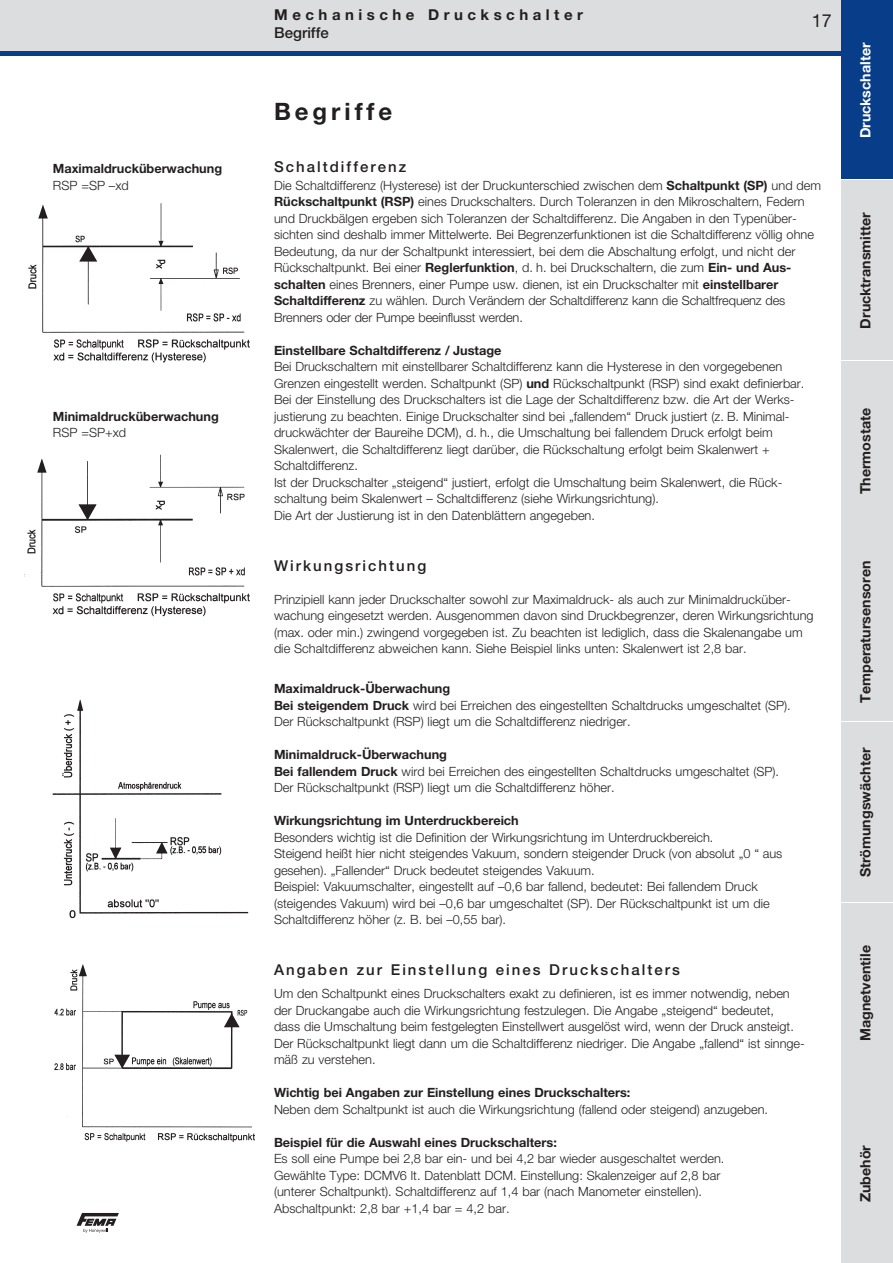
<style>
.page{position:relative;width:893px;height:1263px;background:#fff}
.page>*{position:absolute;margin:0;border:0;box-sizing:border-box;transform-origin:0 0}
.t1{font:700 24px "Helvetica Neue LT Pro";letter-spacing:.165em;color:#231f20}
.t2{font:18px "Helvetica Neue LT Pro";color:#231f20}
.t3{font:500 15px "Helvetica Neue LT Pro";letter-spacing:.135em;color:#231f20}
.t4{font:700 15px "Helvetica Neue LT Pro";letter-spacing:.3em;color:#231f20}
.t5{font:500 15px "Helvetica Neue LT Pro";color:#231f20}
.t6{font:700 14.25px "Helvetica Neue LT Pro";color:#231f20}
.t7{font:700 14.25px "Helvetica Neue LT Pro";color:#fff}
.t8{font:300 12.75px/16.5px "Helvetica Neue LT Pro";color:#231f20}
.t9{font:700 12.75px "Helvetica Neue LT Pro";color:#231f20}
.s1{font-weight:700}
</style>
<div class="page">
<div style="left:0;top:0;width:842px;height:51px;background:#dcdddf"></div>
<div style="left:842px;top:0;width:51px;height:180px;background:#083e89"></div>
<div style="left:842px;top:180px;width:51px;height:181px;background:#dcdddf"></div>
<hr style="left:842px;top:360px;width:51px;height:2px;background:#fff">
<div style="left:842px;top:361px;width:51px;height:180px;background:#dcdddf"></div>
<div style="left:842px;top:542px;width:51px;height:180px;background:#dcdddf"></div>
<div style="left:842px;top:722px;width:51px;height:181px;background:#dcdddf"></div>
<hr style="left:842px;top:902px;width:51px;height:2px;background:#fff">
<div style="left:842px;top:903px;width:51px;height:180px;background:#dcdddf"></div>
<img style="left:28px;top:203px;width:222px;height:160px">
<img style="left:24px;top:454px;width:226px;height:163px">
<img style="left:52px;top:700px;width:197px;height:219px">
<img style="left:54px;top:964px;width:201px;height:179px">
<div style="left:842px;top:1084px;width:51px;height:179px;background:#dcdddf"></div>
<hr style="left:0;top:51px;width:842px;height:4px;background:#083e89">
<svg style="left:77px;top:1213px;width:42px;height:20px"></svg>
<p class="t9" style="left:53px;top:161px;width:171px">Maximaldrucküberwachung</p>
<p class="t8" style="left:53px;top:177px;width:77px">RSP =SP –xd</p>
<p class="t9" style="left:53px;top:408px;width:167px">Minimaldrucküberwachung</p>
<p class="t8" style="left:53px;top:424px;width:75px">RSP =SP+xd</p>
<p class="t4" style="left:274px;top:5px;width:310px">Mechanische Druckschalter</p>
<p class="t5" style="left:274px;top:24px;width:56px">Begriffe</p>
<h2 class="t2" style="left:812px;top:10px;width:22px">17</h2>
<h1 class="t1" style="left:274px;top:96px;width:120px">Begriffe</h1>
<p class="t3" style="left:274px;top:158px;width:134px">Schaltdifferenz</p>
<p class="t8" style="left:274px;top:177px;width:549px">Die Schaltdifferenz (Hysterese) ist der Druckunterschied zwischen dem <span class="s1">Schaltpunkt (SP)</span> und dem <span class="s1">Rückschaltpunkt (RSP)</span> eines Druckschalters. Durch Toleranzen in den Mikroschaltern, Federn und Druckbälgen ergeben sich Toleranzen der Schaltdifferenz. Die Angaben in den Typenüber&shy;sichten sind deshalb immer Mittelwerte. Bei Begrenzerfunktionen ist die Schaltdifferenz völlig ohne Bedeutung, da nur der Schaltpunkt interessiert, bei dem die Abschaltung erfolgt, und nicht der Rückschaltpunkt. Bei einer <span class="s1">Reglerfunktion</span>, d. h. bei Druckschaltern, die zum <span class="s1">Ein- und Aus&shy;schalten</span> eines Brenners, einer Pumpe usw. dienen, ist ein Druckschalter mit <span class="s1">einstellbarer Schaltdifferenz</span> zu wählen. Durch Verändern der Schaltdifferenz kann die Schaltfrequenz des Brenners oder der Pumpe beeinflusst werden.</p>
<p class="t9" style="left:274px;top:342px;width:229px">Einstellbare Schaltdifferenz / Justage</p>
<p class="t8" style="left:274px;top:358px;width:532px">Bei Druckschaltern mit einstellbarer Schaltdifferenz kann die Hysterese in den vorgegebenen Grenzen eingestellt werden. Schaltpunkt (SP) <span class="s1">und</span> Rückschaltpunkt (RSP) sind exakt definierbar.<br>Bei der Einstellung des Druckschalters ist die Lage der Schaltdifferenz bzw. die Art der Werks&shy;justierung zu beachten. Einige Druckschalter sind bei „fallendem“ Druck justiert (z. B. Minimal&shy;druckwächter der Baureihe DCM), d. h., die Umschaltung bei fallendem Druck erfolgt beim Skalenwert, die Schaltdifferenz liegt darüber, die Rückschaltung erfolgt beim Skalenwert + Schaltdifferenz.<br>Ist der Druckschalter „steigend“ justiert, erfolgt die Umschaltung beim Skalenwert, die Rück&shy;schaltung beim Skalenwert – Schaltdifferenz (siehe Wirkungsrichtung).<br>Die Art der Justierung ist in den Datenblättern angegeben.</p>
<p class="t3" style="left:274px;top:556px;width:154px">Wirkungsrichtung</p>
<p class="t8" style="left:274px;top:591px;width:541px">Prinzipiell kann jeder Druckschalter sowohl zur Maximaldruck- als auch zur Minimaldrucküber&shy;wachung eingesetzt werden. Ausgenommen davon sind Druckbegrenzer, deren Wirkungsrichtung (max. oder min.) zwingend vorgegeben ist. Zu beachten ist lediglich, dass die Skalenangabe um die Schaltdifferenz abweichen kann. Siehe Beispiel links unten: Skalenwert ist 2,8 bar.</p>
<p class="t8" style="left:274px;top:680px;width:518px"><span class="s1">Maximaldruck-Überwachung<br>Bei steigendem Druck</span> wird bei Erreichen des eingestellten Schaltdrucks umgeschaltet (SP).<br>Der Rückschaltpunkt (RSP) liegt um die Schaltdifferenz niedriger.</p>
<p class="t8" style="left:274px;top:746px;width:507px"><span class="s1">Minimaldruck-Überwachung<br>Bei fallendem Druck</span> wird bei Erreichen des eingestellten Schaltdrucks umgeschaltet (SP).<br>Der Rückschaltpunkt (RSP) liegt um die Schaltdifferenz höher.</p>
<p class="t9" style="left:274px;top:813px;width:246px">Wirkungsrichtung im Unterdruckbereich</p>
<p class="t8" style="left:274px;top:828px;width:510px">Besonders wichtig ist die Definition der Wirkungsrichtung im Unterdruckbereich.<br>Steigend heißt hier nicht steigendes Vakuum, sondern steigender Druck (von absolut „0 “ aus gesehen). „Fallender“ Druck bedeutet steigendes Vakuum.<br>Beispiel: Vakuumschalter, eingestellt auf –0,6 bar fallend, bedeutet: Bei fallendem Druck (steigendes Vakuum) wird bei –0,6 bar umgeschaltet (SP). Der Rückschaltpunkt ist um die Schaltdifferenz höher (z. B. bei –0,55 bar).</p>
<p class="t3" style="left:274px;top:961px;width:407px">Angaben zur Einstellung eines Druckschalters</p>
<p class="t8" style="left:274px;top:985px;width:532px">Um den Schaltpunkt eines Druckschalters exakt zu definieren, ist es immer notwendig, neben der Druckangabe auch die Wirkungsrichtung festzulegen. Die Angabe „steigend“ bedeutet,<br>dass die Umschaltung beim festgelegten Einstellwert ausgelöst wird, wenn der Druck ansteigt.<br>Der Rückschaltpunkt liegt dann um die Schaltdifferenz niedriger. Die Angabe „fallend“ ist sinnge&shy;mäß zu verstehen.</p>
<p class="t9" style="left:274px;top:1085px;width:358px">Wichtig bei Angaben zur Einstellung eines Druckschalters:</p>
<p class="t8" style="left:274px;top:1101px;width:496px">Neben dem Schaltpunkt ist auch die Wirkungsrichtung (fallend oder steigend) anzugeben.</p>
<p class="t9" style="left:274px;top:1134px;width:284px">Beispiel für die Auswahl eines Druckschalters:</p>
<p class="t8" style="left:274px;top:1150px;width:452px">Es soll eine Pumpe bei 2,8 bar ein- und bei 4,2 bar wieder ausgeschaltet werden.<br>Gewählte Type: DCMV6 lt. Datenblatt DCM. Einstellung: Skalenzeiger auf 2,8 bar (unterer Schaltpunkt). Schaltdifferenz auf 1,4 bar (nach Manometer einstellen).<br>Abschaltpunkt: 2,8 bar +1,4 bar = 4,2 bar.</p>
<p class="t7" style="left:856px;top:138px;width:97px;rotate:-90deg">Druckschalter</p>
<p class="t6" style="left:856px;top:329px;width:118px;rotate:-90deg">Drucktransmitter</p>
<p class="t6" style="left:856px;top:494px;width:88px;rotate:-90deg">Thermostate</p>
<p class="t6" style="left:856px;top:703px;width:144px;rotate:-90deg">Temperatursensoren</p>
<p class="t6" style="left:856px;top:877px;width:131px;rotate:-90deg">Strömungswächter</p>
<p class="t6" style="left:856px;top:1041px;width:98px;rotate:-90deg">Magnetventile</p>
<p class="t6" style="left:856px;top:1202px;width:59px;rotate:-90deg">Zubehör</p>
</div>
